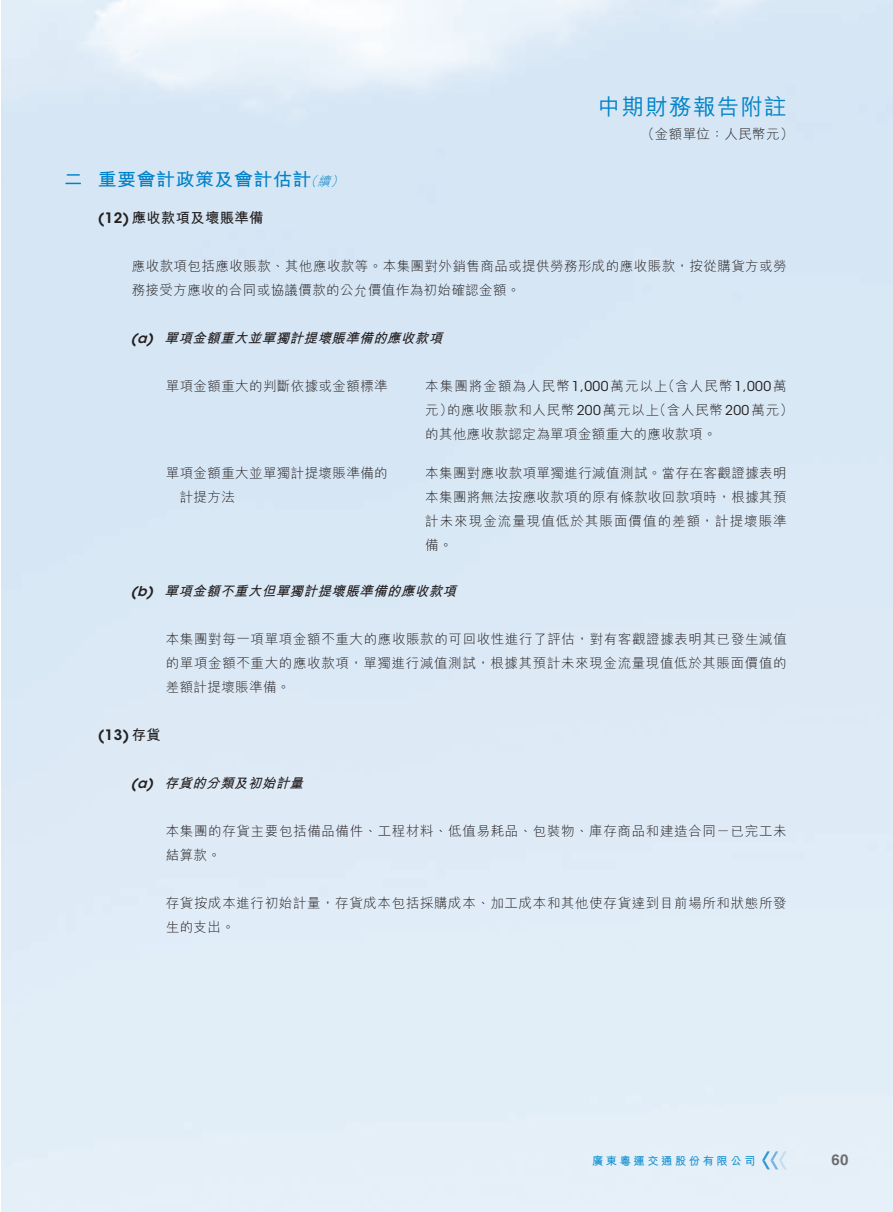
<style>
.page{position:relative;width:893px;height:1212px;background:#fff}
.page>*{position:absolute;margin:0;border:0;box-sizing:border-box;transform-origin:0 0}
.t1{font:500 22.5px "M Hei HK";letter-spacing:.055em;color:#0082c8}
._3__標題{font:700 18px "M Hei HK";letter-spacing:.03em;color:#0082c8;scale:1.05 1}
.t2{font:700 15px "Helvetica LT Std";color:#6c6d70}
._4__副標題{font:700 14.25px "M Hei HK";letter-spacing:.03em;color:#231f20}
._4__副標題-2{font:600 14.25px "ITC Avant Garde Std";color:#231f20}
._1__內文{font:300 13.5px/24px "M Hei HK";letter-spacing:.045em;color:#231f20}
._5__副副標題{font:italic 700 13.5px "M Hei HK";color:#231f20}
._1__內文-2{font:300 13.5px "M Hei HK";letter-spacing:.08em;color:#231f20}
._5__副副標題-2{font:italic 600 13.5px "ITC Avant Garde Std";color:#231f20}
._3__標題-2{font:italic 300 12.75px "M Hei HK";color:#0082c8}
.t3{font:700 11.25px "M Hei HK";letter-spacing:.23em;color:#1592d1}
.s1{font-family:"ITC Avant Garde Std";font-weight:600}
.s2{font-family:"ITC Avant Garde Std";font-weight:400}
.s3{font-family:"M Hei HK";font-weight:700}
</style>
<div class="page">
<svg style="left:762px;top:1151px;width:25px;height:18px"></svg>
<p class="_3__標題" style="left:64px;top:166px;width:19px">二</p>
<p class="_3__標題" style="left:98px;top:166px;width:205px">重要會計政策及會計估計</p>
<p class="_3__標題-2" style="left:317px;top:175px;width:18px">續</p>
<p class="_3__標題-2" style="left:304px;top:175px;width:18px">（</p>
<p class="_3__標題-2" style="left:331px;top:175px;width:18px">(</p>
<h1 class="t1" style="left:598px;top:91px;width:190px">中期財務報告附註</h1>
<p class="_1__內文" style="left:641px;top:122px;width:154px">（金額單位：人民幣元(</p>
<p class="_4__副標題" style="left:98px;top:207px;width:167px"><span class="s1">(12)</span> 應收款項及壞賬準備</p>
<p class="_1__內文" style="left:132px;top:254px;width:656px">應收款項包括應收賬款、其他應收款等。本集團對外銷售商品或提供勞務形成的應收賬款，按從購貨方或勞務接受方應收的合同或協議價款的公允價值作為初始確認金額。</p>
<p class="_5__副副標題" style="left:164px;top:328px;width:284px">單項金額重大並單獨計提壞賬準備的應收款項</p>
<p class="_5__副副標題-2" style="left:130px;top:329px;width:22px">a(</p>
<p class="_5__副副標題-2" style="left:147px;top:329px;width:12px">)</p>
<p class="_1__內文" style="left:166px;top:374px;width:223px">單項金額重大的判斷依據或金額標準</p>
<p class="_1__內文" style="left:661px;top:374px;width:127px">（含人民幣<span class="s2">1,000</span>萬</p>
<p class="_1__內文-2" style="left:425px;top:379px;width:244px">本集團將金額為人民幣<span class="s2">1,000</span>萬元以上</p>
<p class="_1__內文" style="left:425px;top:398px;width:293px">元）<br>的其他應收款認定為單項金額重大的應收款項。</p>
<p class="_1__內文" style="left:653px;top:398px;width:142px">（含人民幣<span class="s2">200</span>萬元(</p>
<p class="_1__內文" style="left:447px;top:398px;width:214px">的應收賬款和人民幣<span class="s2">200</span>萬元以上</p>
<p class="_5__副副標題-2" style="left:130px;top:583px;width:22px">b(</p>
<p class="_5__副副標題-2" style="left:147px;top:583px;width:12px">)</p>
<p class="_1__內文" style="left:425px;top:461px;width:363px;text-align:justify">本集團對應收款項單獨進行減值測試。當存在客觀證據表明本集團將無法按應收款項的原有條款收回款項時，根據其預計未來現金流量現值低於其賬面價值的差額，計提壞賬準備。</p>
<p class="_5__副副標題" style="left:164px;top:581px;width:298px">單項金額不重大但單獨計提壞賬準備的應收款項</p>
<p class="_1__內文" style="left:166px;top:461px;width:223px">單項金額重大並單獨計提壞賬準備的</p>
<p class="_1__內文" style="left:180px;top:485px;width:57px">計提方法</p>
<p class="_1__內文" style="left:166px;top:627px;width:623px;text-align:justify">本集團對每一項單項金額不重大的應收賬款的可回收性進行了評估，對有客觀證據表明其已發生減值的單項金額不重大的應收款項，單獨進行減值測試，根據其預計未來現金流量現值低於其賬面價值的差額計提壞賬準備。</p>
<p class="_4__副標題-2" style="left:98px;top:726px;width:64px">(13) <span class="s3">存貨</span></p>
<p class="_5__副副標題-2" style="left:130px;top:775px;width:22px">a(</p>
<p class="_5__副副標題-2" style="left:147px;top:775px;width:12px">)</p>
<p class="_5__副副標題" style="left:164px;top:773px;width:145px">存貨的分類及初始計量</p>
<p class="_1__內文" style="left:166px;top:819px;width:622px">本集團的存貨主要包括備品備件、工程材料、低值易耗品、包裝物、庫存商品和建造合同－已完工未結算款。</p>
<p class="_1__內文" style="left:166px;top:891px;width:622px">存貨按成本進行初始計量，存貨成本包括採購成本、加工成本和其他使存貨達到目前場所和狀態所發生的支出。</p>
<p class="t3" style="left:592px;top:1152px;width:165px">廣東粵運交通股份有限公司</p>
<p class="t2" style="left:831px;top:1151px;width:19px">60</p>
</div>
